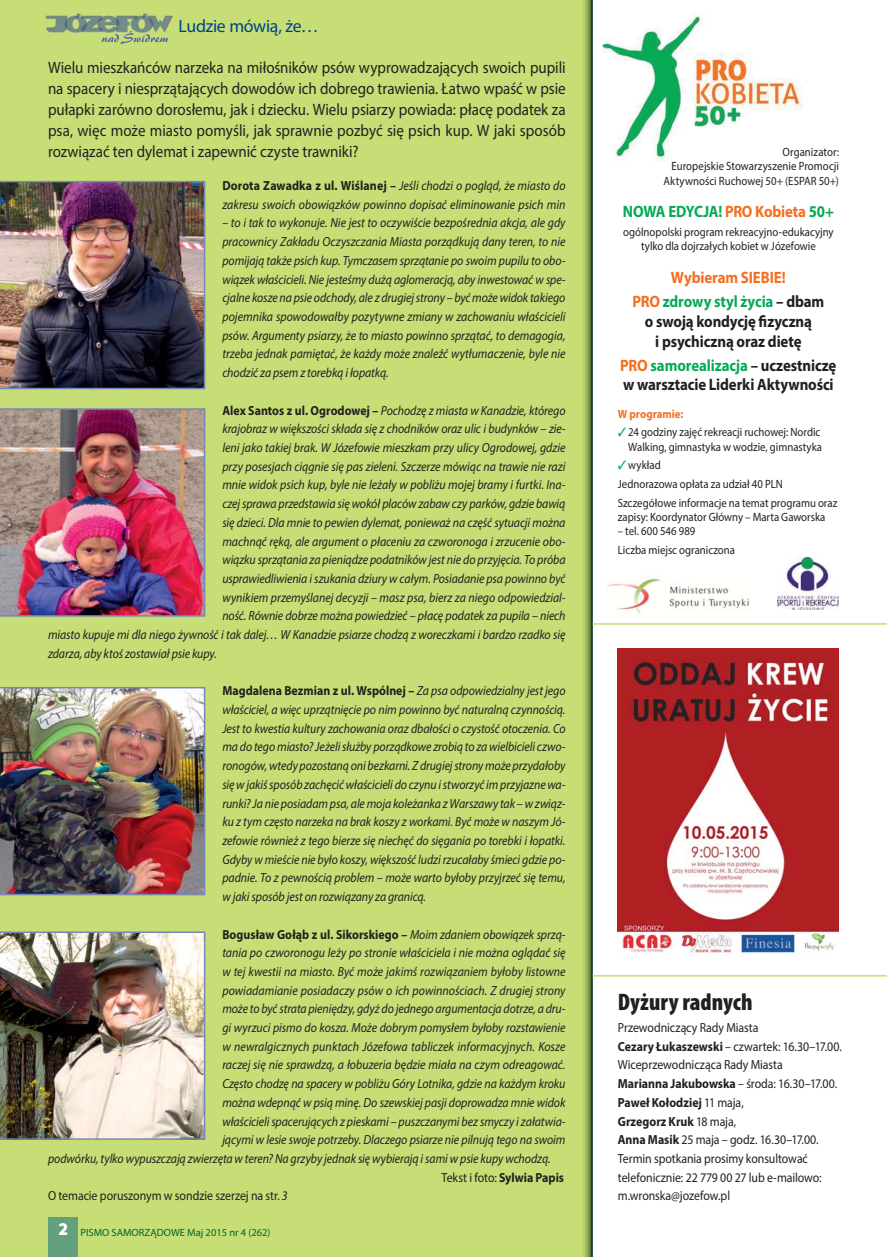
<style>
.page{position:relative;width:887px;height:1257px;background:#fff}
.page>*{position:absolute;margin:0;border:0;box-sizing:border-box;transform-origin:0 0}
.t1{font:900 condensed 24px "Myriad Pro";letter-spacing:.005em;color:#231f20}
.t2{font:18px "Myriad Pro";letter-spacing:-.015em;color:#00428a}
.t3{font:16.5px/21px "Myriad Pro";color:#231f20;text-align:justify;scale:.91 1}
.t4{font:700 16.5px/19.8px "Myriad Pro";letter-spacing:-.01em;color:#231f20;text-align:center;scale:.9 1}
.t5{font:700 16.5px/24px "Myriad Pro";letter-spacing:-.01em;color:#f36f21;text-align:center;scale:.9 1}
.t6{font:700 16.5px "Myriad Pro";letter-spacing:-.01em;color:#07a957;scale:.9 1}
.t7{font:italic 13.2px/18.8px "Myriad Pro";letter-spacing:-.005em;color:#231f20;text-align:justify;scale:.9 1}
.t8{font:13.2px/18.8px "Myriad Pro";letter-spacing:-.005em;color:#231f20;scale:.9 1}
.t9{font:700 13.2px "Myriad Pro";color:#231f20;scale:.9 1}
.t10{font:12px/14.4px "Myriad Pro";color:#231f20;text-align:right;scale:.9 1}
.t11{font:700 12px "Myriad Pro";letter-spacing:.005em;color:#f36f21;scale:.9 1}
.t12{font:10.5px "Myriad Pro";color:#00652e}
.s1{font-weight:700;font-style:normal}
.s2{font-weight:400;font-style:italic}
.s3{font-weight:700}
.s4{font-style:italic}
.s5{font-weight:900;font-size:18px;color:#fff}
.s6{color:#f36f21}
.s7{color:#07a957}
.s8{color:#231f20}
.s9{color:#15b062}
</style>
<div class="page">
<div style="left:0;top:0;width:591px;height:1257px;background:#c7dd75"></div>
<hr style="left:592px;top:975px;width:295px;height:1px;background:#c7dd74">
<hr style="left:592px;top:623px;width:295px;height:2px;background:#c7dd74">
<img style="left:618px;top:649px;width:221px;height:304px">
<img style="left:46px;top:14px;width:127px;height:19px">
<svg style="left:102px;top:31px;width:66px;height:13px"></svg>
<div style="left:48px;top:1217px;width:30px;height:40px;background:#65a07c"></div>
<img style="left:0;top:408px;width:205px;height:209px">
<img style="left:0;top:181px;width:205px;height:208px">
<img style="left:0;top:931px;width:205px;height:209px">
<img style="left:0;top:687px;width:205px;height:208px">
<hr style="left:591px;top:0;width:1px;height:1257px;background:#00428a">
<img style="left:601px;top:11px;width:202px;height:150px">
<img style="left:777px;top:558px;width:62px;height:52px">
<img style="left:606px;top:575px;width:144px;height:40px">
<h2 class="t2" style="left:179px;top:19px;width:142px">Ludzie mówią, że…</h2>
<p class="t3" style="left:48px;top:59px;width:570px">Wielu mieszkańców narzeka na miłośników psów wyprowadzających swoich pupili na spacery i niesprzątających dowodów ich dobrego trawienia. Łatwo wpaść w psie pułapki zarówno dorosłemu, jak i dziecku. Wielu psiarzy powiada: płacę podatek za psa, więc może miasto pomyśli, jak sprawnie pozbyć się psich kup. W jaki sposób rozwiązać ten dylemat i zapewnić czyste trawniki?</p>
<p class="t7" style="left:222px;top:178px;width:383px"><span class="s1">Dorota Zawadka z ul. Wiślanej –</span> Jeśli chodzi o pogląd, że miasto do zakresu swoich obowiązków powinno dopisać eliminowanie psich min</p>
<p class="t7" style="left:222px;top:215px;width:383px">– to i tak to wykonuje. Nie jest to oczywiście bezpośrednia akcja, ale gdy pracownicy Zakładu Oczyszczania Miasta porządkują dany teren, to nie pomijają także psich kup. Tymczasem sprzątanie po swoim pupilu to obo&shy;wiązek właścicieli. Nie jesteśmy dużą aglomeracją, aby inwestować w spe&shy;cjalne kosze na psie odchody, ale z drugiej strony – być może widok takiego pojemnika spowodowałby pozytywne zmiany w zachowaniu właścicieli psów. Argumenty psiarzy, że to miasto powinno sprzątać, to demagogia, trzeba jednak pamiętać, że każdy może znaleźć wytłumaczenie, byle nie chodzić za psem z torebką i łopatką.</p>
<p class="t7" style="left:222px;top:402px;width:383px"><span class="s1">Alex Santos z ul. Ogrodowej –</span> Pochodzę z miasta w Kanadzie, którego</p>
<p class="t7" style="left:222px;top:421px;width:383px">krajobraz w większości składa się z chodników oraz ulic i budynków – zie-</p>
<p class="t7" style="left:222px;top:440px;width:383px">leni jako takiej brak. W Józefowie mieszkam przy ulicy Ogrodowej, gdzie</p>
<p class="t7" style="left:222px;top:458px;width:383px">przy posesjach ciągnie się pas zieleni. Szczerze mówiąc na trawie nie razi</p>
<p class="t7" style="left:222px;top:477px;width:383px">mnie widok psich kup, byle nie leżały w pobliżu mojej bramy i furtki. Ina-</p>
<p class="t7" style="left:222px;top:496px;width:383px">czej sprawa przedstawia się wokół placów zabaw czy parków, gdzie bawią</p>
<p class="t7" style="left:222px;top:514px;width:383px">się dzieci. Dla mnie to pewien dylemat, ponieważ na część sytuacji można</p>
<p class="t7" style="left:222px;top:533px;width:383px">machnąć ręką, ale argument o płaceniu za czworonoga i zrzucenie obo-</p>
<p class="t7" style="left:222px;top:552px;width:383px">wiązku sprzątania za pieniądze podatników jest nie do przyjęcia. To próba</p>
<p class="t7" style="left:222px;top:570px;width:383px">usprawiedliwienia i szukania dziury w całym. Posiadanie psa powinno być</p>
<p class="t7" style="left:222px;top:589px;width:383px">wynikiem przemyślanej decyzji – masz psa, bierz za niego odpowiedzial-</p>
<p class="t7" style="left:222px;top:608px;width:383px">ność. Równie dobrze można powiedzieć – płacę podatek za pupila – niech</p>
<p class="t7" style="left:48px;top:627px;width:576px">miasto kupuje mi dla niego żywność i tak dalej… W Kanadzie psiarze chodzą z woreczkami i bardzo rzadko się</p>
<p class="t7" style="left:48px;top:645px;width:189px">zdarza, aby ktoś zostawiał psie kupy.</p>
<p class="t7" style="left:222px;top:683px;width:383px"><span class="s1">Magdalena Bezmian z ul. Wspólnej –</span> Za psa odpowiedzialny jest jego właściciel, a więc uprzątnięcie po nim powinno być naturalną czynnością.<br>Jest to kwestia kultury zachowania oraz dbałości o czystość otoczenia. Co ma do tego miasto? Jeżeli służby porządkowe zrobią to za wielbicieli czwo&shy;ronogów, wtedy pozostaną oni bezkarni. Z drugiej strony może przydałoby się w jakiś sposób zachęcić właścicieli do czynu i stworzyć im przyjazne wa&shy;runki? Ja nie posiadam psa, ale moja koleżanka z Warszawy tak – w związ&shy;ku z tym często narzeka na brak koszy z workami. Być może w naszym Jó&shy;zefowie również z tego bierze się niechęć do sięgania po torebki i łopatki.<br>Gdyby w mieście nie było koszy, większość ludzi rzucałaby śmieci gdzie po&shy;padnie. To z pewnością problem – może warto byłoby przyjrzeć się temu, w jaki sposób jest on rozwiązany za granicą.</p>
<p class="t9" style="left:222px;top:929px;width:383px">Bogusław Gołąb z ul. Sikorskiego – <span class="s2">Moim zdaniem obowiązek sprzą-</span></p>
<p class="t7" style="left:222px;top:945px;width:383px">tania po czworonogu leży po stronie właściciela i nie można oglądać się</p>
<p class="t7" style="left:222px;top:963px;width:383px">w tej kwestii na miasto. Być może jakimś rozwiązaniem byłoby listowne</p>
<p class="t7" style="left:222px;top:982px;width:383px">powiadamianie posiadaczy psów o ich powinnościach. Z drugiej strony</p>
<p class="t7" style="left:222px;top:1001px;width:383px">może to być strata pieniędzy, gdyż do jednego argumentacja dotrze, a dru-</p>
<p class="t7" style="left:222px;top:1019px;width:383px">gi wyrzuci pismo do kosza. Może dobrym pomysłem byłoby rozstawienie</p>
<p class="t7" style="left:222px;top:1038px;width:383px">w newralgicznych punktach Józefowa tabliczek informacyjnych. Kosze</p>
<p class="t7" style="left:222px;top:1057px;width:383px">raczej się nie sprawdzą, a łobuzeria będzie miała na czym odreagować.</p>
<p class="t7" style="left:222px;top:1076px;width:383px">Często chodzę na spacery w pobliżu Góry Lotnika, gdzie na każdym kroku</p>
<p class="t7" style="left:222px;top:1094px;width:383px">można wdepnąć w psią minę. Do szewskiej pasji doprowadza mnie widok</p>
<p class="t7" style="left:222px;top:1113px;width:383px">właścicieli spacerujących z pieskami – puszczanymi bez smyczy i załatwia-</p>
<p class="t7" style="left:222px;top:1132px;width:383px">jącymi w lesie swoje potrzeby. Dlaczego psiarze nie pilnują tego na swoim</p>
<p class="t7" style="left:48px;top:1150px;width:560px">podwórku, tylko wypuszczają zwierzęta w teren? Na grzyby jednak się wybierają i sami w psie kupy wchodzą.</p>
<p class="t8" style="left:442px;top:1169px;width:138px">Tekst i foto: <span class="s3">Sylwia Papis</span></p>
<p class="t8" style="left:48px;top:1188px;width:268px">O temacie poruszonym w sondzie szerzej na str. <span class="s4">3</span></p>
<p class="t12" style="left:58px;top:1228px;width:214px"><span class="s5">2</span> PISMO SAMORZĄDOWE Maj 2015 nr 4 (262)</p>
<p class="t10" style="left:664px;top:146px;width:196px">Organizator:<br>Europejskie Stowarzyszenie Promocji<br>Aktywności Ruchowej 50+ (ESPAR 50+)</p>
<p class="t6" style="left:623px;top:205px;width:236px">NOWA EDYCJA! <span class="s6">PRO Kobieta</span> 50+</p>
<p class="t10" style="left:623px;top:226px;width:236px;text-align:center">ogólnopolski program rekreacyjno-edukacyjny tylko dla dojrzałych kobiet w Józefowie</p>
<p class="t5" style="left:632px;top:267px;width:215px">Wybieram SIEBIE!<br>PRO <span class="s7">zdrowy styl życia</span> <span class="s8">– dbam</span></p>
<p class="t4" style="left:645px;top:313px;width:187px">o swoją kondycję fizyczną i psychiczną oraz dietę</p>
<p class="t4" style="left:620px;top:357px;width:242px;text-align:left"><span class="s6">PRO</span> <span class="s7">samorealizacja</span> – uczestniczę w warsztacie Liderki Aktywności</p>
<p class="t11" style="left:618px;top:409px;width:74px">W programie:</p>
<p class="t10" style="left:618px;top:426px;width:228px"><span class="s9">✓</span> 24 godziny zajęć rekreacji ruchowej: Nordic<br>Walking, gimnastyka w wodzie, gimnastyka</p>
<p class="t10" style="left:618px;top:457px;width:245px;line-height:18.6px;text-align:left"><span class="s9">✓</span> wykład<br>Jednorazowa opłata za udział 40 PLN<br>Szczegółowe informacje na temat programu oraz</p>
<p class="t10" style="left:618px;top:511px;width:232px">zapisy: Koordynator Główny – Marta Gaworska</p>
<p class="t10" style="left:618px;top:523px;width:132px;line-height:18.6px;text-align:left">– tel. 600 546 989<br>Liczba miejsc ograniczona</p>
<h1 class="t1" style="left:618px;top:993px;width:136px">Dyżury radnych</h1>
<p class="t8" style="left:618px;top:1019px;width:250px">Przewodniczący Rady Miasta<br><span class="s3">Cezary Łukaszewski</span> – czwartek: 16.30–17.00.<br>Wiceprzewodnicząca Rady Miasta<br><span class="s3">Marianna Jakubowska</span> – środa: 16.30–17.00.<br><span class="s3">Paweł Kołodziej</span> 11 maja,<br><span class="s3">Grzegorz Kruk</span> 18 maja,<br><span class="s3">Anna Masik</span> 25 maja – godz. 16.30–17.00.<br>Termin spotkania prosimy konsultować telefonicznie: 22 779 00 27 lub e-mailowo: m.wronska@jozefow.pl</p>
</div>
